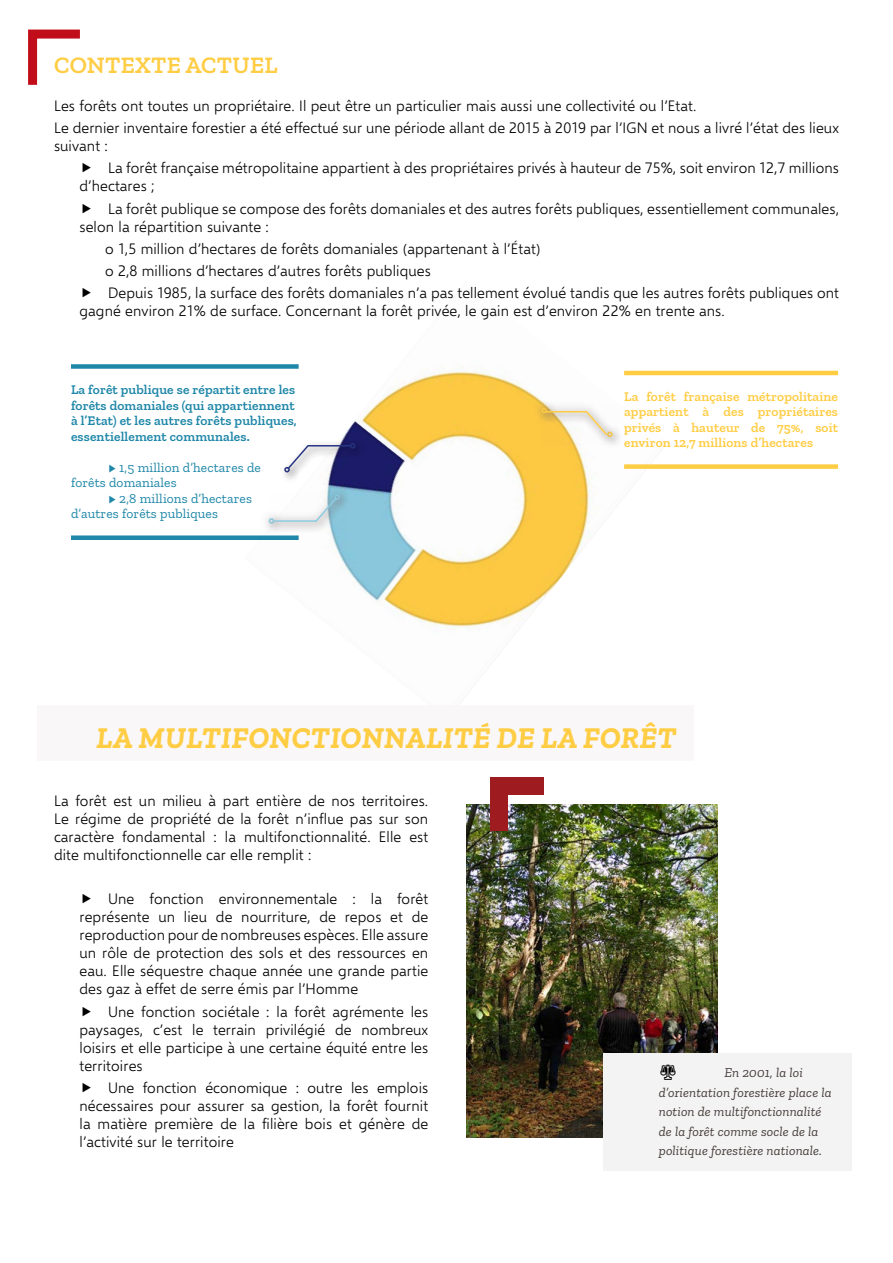
<style>
.page{position:relative;width:893px;height:1263px;background:#fff}
.page>*{position:absolute;margin:0;border:0;box-sizing:border-box;transform-origin:0 0}
.t1{font:italic 700 30px "Zilla Slab";letter-spacing:.02em;color:#ffcd44}
.t2{font:600 24px "Zilla Slab";letter-spacing:.01em;color:#ffcd44}
.t3{font:300 15px/18px "Selawik";letter-spacing:.01em;color:#000;text-align:justify}
.t4{font:600 13.5px/15.5px "Zilla Slab";letter-spacing:.01em;color:#1f87a8}
.t5{font:italic 13.5px/19.5px "Zilla Slab";letter-spacing:.01em;color:#443b39}
.t6{font:600 13.5px/15.5px "Zilla Slab";letter-spacing:.01em;color:#ffcd44;text-align:justify}
.t7{font:13.5px/15.5px "Zilla Slab";letter-spacing:.01em;color:#1f87a8}
</style>
<div class="page">
<svg style="left:28px;top:29px;width:52px;height:56px"></svg>
<img style="left:327px;top:366px;width:341px;height:264px">
<hr style="left:624px;top:371px;width:214px;height:4px;background:#ffcd44">
<div style="left:624px;top:464px;width:214px;height:5px;background:#ffcd44"></div>
<div style="left:71px;top:364px;width:228px;height:5px;background:#1f87a8"></div>
<div style="left:71px;top:535px;width:228px;height:5px;background:#1f87a8"></div>
<div style="left:345px;top:438px;width:21px;height:21px;background:#1b1a67"></div>
<div style="left:283px;top:439px;width:77px;height:41px;background:#000;opacity:.75"></div>
<svg style="left:284px;top:443px;width:71px;height:29px"></svg>
<div style="left:330px;top:489px;width:21px;height:21px;background:#89c6dc"></div>
<div style="left:325px;top:485px;width:24px;height:24px;background:#7f7373;opacity:.7"></div>
<div style="left:264px;top:513px;width:21px;height:21px;background:#f9f8f8"></div>
<svg style="left:327px;top:493px;width:20px;height:40px"></svg>
<div style="left:265px;top:489px;width:81px;height:42px;background:#7f7373;opacity:.7"></div>
<svg style="left:269px;top:494px;width:71px;height:30px"></svg>
<div style="left:532px;top:399px;width:24px;height:23px;background:#7f7373;opacity:.7"></div>
<div style="left:602px;top:427px;width:21px;height:21px;background:#fbfbfb"></div>
<div style="left:598px;top:423px;width:24px;height:23px;background:#f9f8f8"></div>
<svg style="left:540px;top:405px;width:78px;height:41px"></svg>
<div style="left:536px;top:401px;width:80px;height:42px;background:#7f7373;opacity:.7"></div>
<svg style="left:541px;top:408px;width:72px;height:29px"></svg>
<img style="left:467px;top:804px;width:250px;height:334px">
<div style="left:37px;top:705px;width:657px;height:56px;background:#f9f7f7"></div>
<div style="left:604px;top:1054px;width:248px;height:117px;background:#f3f3f3"></div>
<div style="left:490px;top:777px;width:54px;height:18px;background:#9e1c20"></div>
<div style="left:490px;top:777px;width:18px;height:54px;background:#9e1c20"></div>
<h2 class="t2" style="left:54px;top:51px;width:225px">CONTEXTE ACTUEL</h2>
<p class="t3" style="left:54px;top:95px;width:786px;line-height:22.2px">Les forêts ont toutes un propriétaire. Il peut être un particulier mais aussi une collectivité ou l’Etat.<br>Le dernier inventaire forestier a été effectué sur une période allant de 2015 à 2019 par l’IGN et nous a livré l’état des lieux</p>
<p class="t3" style="left:54px;top:137px;width:55px">suivant :</p>
<p class="t3" style="left:80px;top:159px;width:761px;text-indent:28px">La forêt française métropolitaine appartient à des propriétaires privés à hauteur de 75%, soit environ 12,7 millions d’hectares ;</p>
<p class="t3" style="left:80px;top:200px;width:761px;text-indent:28px">La forêt publique se compose des forêts domaniales et des autres forêts publiques, essentiellement communales, selon la répartition suivante :</p>
<p class="t3" style="left:105px;top:238px;width:735px;line-height:22.2px;text-align:left">o 1,5 million d’hectares de forêts domaniales (appartenant à l’État)<br>o 2,8 millions d’hectares d’autres forêts publiques<br>Depuis 1985, la surface des forêts domaniales n’a pas tellement évolué tandis que les autres forêts publiques ont</p>
<p class="t3" style="left:80px;top:302px;width:647px">gagné environ 21% de surface. Concernant la forêt privée, le gain est d’environ 22% en trente ans.</p>
<p class="t4" style="left:71px;top:382px;width:227px">La forêt publique se répartit entre les forêts domaniales (qui appartiennent à l’Etat) et les autres forêts publiques, essentiellement communales.</p>
<p class="t7" style="left:71px;top:460px;width:191px;text-indent:37px">▶ 1,5 million d’hectares de forêts domaniales</p>
<p class="t7" style="left:71px;top:491px;width:182px;text-indent:37px">▶ 2,8 millions d’hectares d’autres forêts publiques</p>
<p class="t6" style="left:624px;top:389px;width:215px">La forêt française métropolitaine appartient à des propriétaires privés à hauteur de 75%, soit environ 12,7 millions d’hectares</p>
<h1 class="t1" style="left:97px;top:721px;width:581px">LA MULTIFONCTIONNALITÉ DE LA FORÊT</h1>
<p class="t3" style="left:54px;top:792px;width:376px">La forêt est un milieu à part entière de nos territoires.<br>Le régime de propriété de la forêt n’influe pas sur son caractère fondamental : la multifonctionnalité. Elle est dite multifonctionnelle car elle remplit :</p>
<p class="t3" style="left:80px;top:890px;width:350px;text-indent:28px">Une fonction environnementale : la forêt représente un lieu de nourriture, de repos et de reproduction pour de nombreuses espèces. Elle assure un rôle de protection des sols et des ressources en eau. Elle séquestre chaque année une grande partie des gaz à effet de serre émis par l’Homme</p>
<p class="t3" style="left:80px;top:1002px;width:350px;text-indent:28px">Une fonction sociétale : la forêt agrémente les paysages, c’est le terrain privilégié de nombreux loisirs et elle participe à une certaine équité entre les territoires</p>
<p class="t3" style="left:80px;top:1079px;width:350px;text-indent:28px">Une fonction économique : outre les emplois nécessaires pour assurer sa gestion, la forêt fournit la matière première de la filière bois et génère de l’activité sur le territoire</p>
<p class="t5" style="left:659px;top:1063px;width:174px;text-indent:65px">En 2001, la loi d’orientation forestière place la notion de multifonctionnalité de la forêt comme socle de la politique forestière nationale.</p>
</div>
